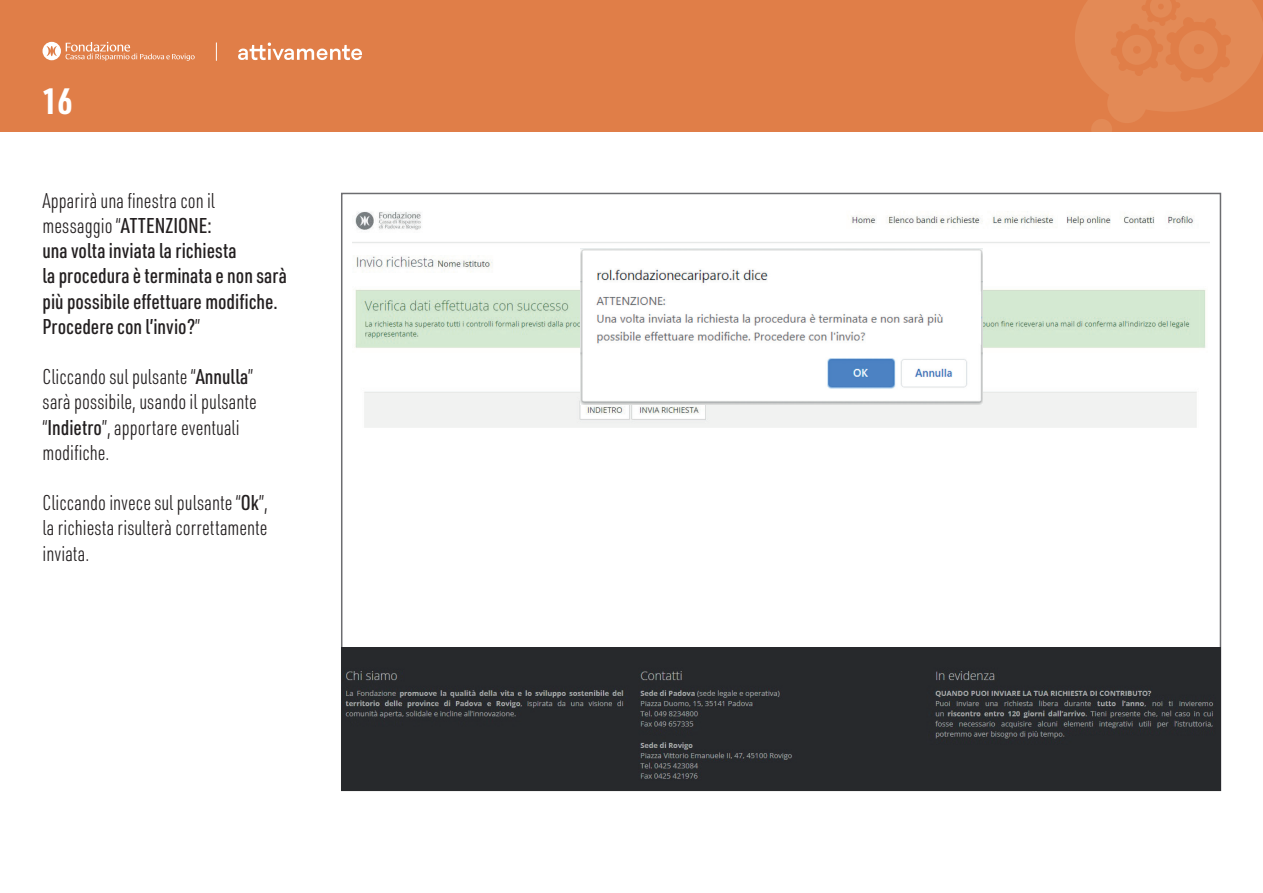
<style>
.page{position:relative;width:1263px;height:893px;background:#fff}
.page>*{position:absolute;margin:0;border:0;box-sizing:border-box;transform-origin:0 0}
.t1{font:700 36px "URWDIN Cond";color:#fff}
.t2{font:300 21px/25.2px "URWDIN Cond";color:#231f20}
.t3{font:500 21px/25.2px "URWDIN Cond";color:#231f20}
.s1{font-weight:300}
.s2{font-weight:500}
</style>
<div class="page">
<img style="left:353px;top:211px;width:857px;height:217px">
<div style="left:0;top:0;width:1263px;height:131px;background:#e07e48"></div>
<svg style="left:1075px;top:0;width:188px;height:131px"></svg>
<svg style="left:238px;top:43px;width:124px;height:17px"></svg>
<svg style="left:43px;top:42px;width:152px;height:19px"></svg>
<svg style="left:216px;top:43px;width:1px;height:18px"></svg>
<img style="left:342px;top:647px;width:878px;height:143px">
<img style="left:580px;top:248px;width:402px;height:157px">
<h1 class="t1" style="left:43px;top:77px;width:32px">16</h1>
<p class="t3" style="left:43px;top:187px;width:246px"><span class="s1">Apparirà una finestra con il messaggio “</span>ATTENZIONE:<br>una volta inviata la richiesta<br>la procedura è terminata e non sarà più possibile effettuare modifiche.<br>Procedere con l’invio?<span class="s1">”</span></p>
<p class="t2" style="left:43px;top:363px;width:216px">Cliccando sul pulsante “<span class="s2">Annulla</span>” sarà possibile, usando il pulsante “<span class="s2">Indietro</span>”, apportare eventuali modifiche.</p>
<p class="t2" style="left:43px;top:489px;width:227px;text-align:justify">Cliccando invece sul pulsante “<span class="s2">Ok</span>”, la richiesta risulterà correttamente inviata.</p>
</div>
